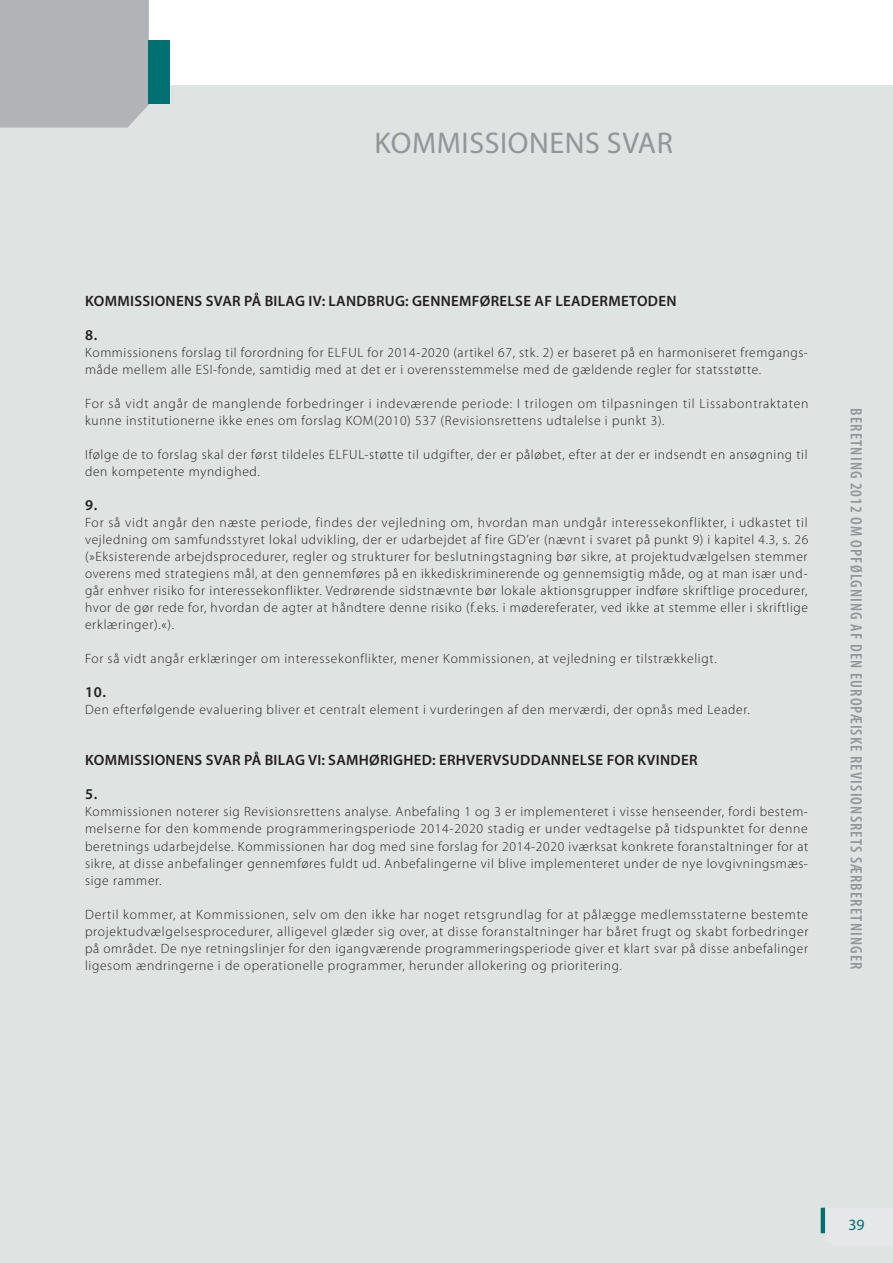
<style>
.page{position:relative;width:893px;height:1263px;background:#fff}
.page>*{position:absolute;margin:0;border:0;box-sizing:border-box;transform-origin:0 0}
.t1{font:30px "Myriad Pro";letter-spacing:.02em;color:#939598}
.t2{font:600 condensed 16.5px "Myriad Pro";letter-spacing:.07em;color:#939598}
.t3{font:15.75px "Myriad Pro";color:#017072}
.K_02_-_REP_TITRE_1_1{font:600 15px "Myriad Pro";letter-spacing:.02em;color:#231f20}
.K_03_-_REP_CHIFFRE{font:600 15px "Myriad Pro";color:#231f20}
.K_04_-_REP_TEXTE_COU{font:300 13.5px/17px "Myriad Pro";letter-spacing:.05em;color:#231f20}
</style>
<div class="page">
<div style="left:0;top:85px;width:893px;height:1178px;background:#dfe3e2"></div>
<div style="left:0;top:0;width:149px;height:128px;background:#b2b3b7"></div>
<div style="left:149px;top:40px;width:21px;height:64px;background:#017072"></div>
<hr style="left:821px;top:1208px;width:4px;height:25px;background:#017072">
<h1 class="t1" style="left:374px;top:125px;width:300px">KOMMISSIONENS SVAR</h1>
<p class="K_02_-_REP_TITRE_1_1" style="left:85px;top:292px;width:593px">KOMMISSIONENS SVAR PÅ BILAG IV: LANDBRUG: GENNEMFØRELSE AF LEADERMETODEN</p>
<p class="K_03_-_REP_CHIFFRE" style="left:85px;top:326px;width:14px">8.</p>
<p class="K_04_-_REP_TEXTE_COU" style="left:85px;top:344px;width:724px">Kommissionens forslag til forordning for ELFUL for 2014-2020 (artikel 67, stk. 2) er baseret på en harmoniseret fremgangs&shy;måde mellem alle ESI‑fonde, samtidig med at det er i overensstemmelse med de gældende regler for statsstøtte.</p>
<p class="K_04_-_REP_TEXTE_COU" style="left:85px;top:395px;width:725px">For så vidt angår de manglende forbedringer i indeværende periode: I trilogen om tilpasningen til Lissabontraktaten kunne institutionerne ikke enes om forslag KOM(2010) 537 (Revisionsrettens udtalelse i punkt 3).</p>
<p class="K_04_-_REP_TEXTE_COU" style="left:85px;top:446px;width:724px">Ifølge de to forslag skal der først tildeles ELFUL‑støtte til udgifter, der er påløbet, efter at der er indsendt en ansøgning til den kompetente myndighed.</p>
<p class="K_03_-_REP_CHIFFRE" style="left:85px;top:496px;width:14px">9.</p>
<p class="K_04_-_REP_TEXTE_COU" style="left:85px;top:514px;width:725px;text-align:justify">For så vidt angår den næste periode, findes der vejledning om, hvordan man undgår interessekonflikter, i udkastet til vejledning om samfundsstyret lokal udvikling, der er udarbejdet af fire GD’er (nævnt i svaret på punkt 9) i kapitel 4.3, s. 26 (»Eksisterende arbejdsprocedurer, regler og strukturer for beslutningstagning bør sikre, at projektudvælgelsen stemmer overens med strategiens mål, at den gennemføres på en ikkediskriminerende og gennemsigtig måde, og at man især und&shy;går enhver risiko for interessekonflikter. Vedrørende sidstnævnte bør lokale aktionsgrupper indføre skriftlige procedurer, hvor de gør rede for, hvordan de agter at håndtere denne risiko (f.eks. i mødereferater, ved ikke at stemme eller i skriftlige erklæringer).«).</p>
<p class="K_04_-_REP_TEXTE_COU" style="left:85px;top:651px;width:633px">For så vidt angår erklæringer om interessekonflikter, mener Kommissionen, at vejledning er tilstrækkeligt.</p>
<p class="K_03_-_REP_CHIFFRE" style="left:85px;top:683px;width:23px">10.</p>
<p class="K_04_-_REP_TEXTE_COU" style="left:85px;top:702px;width:666px">Den efterfølgende evaluering bliver et centralt element i vurderingen af den merværdi, der opnås med Leader.</p>
<p class="K_02_-_REP_TITRE_1_1" style="left:85px;top:751px;width:614px">KOMMISSIONENS SVAR PÅ BILAG VI: SAMHØRIGHED: ERHVERVSUDDANNELSE FOR KVINDER</p>
<p class="K_03_-_REP_CHIFFRE" style="left:85px;top:785px;width:14px">5.</p>
<p class="K_04_-_REP_TEXTE_COU" style="left:85px;top:804px;width:725px;text-align:justify">Kommissionen noterer sig Revisionsrettens analyse. Anbefaling 1 og 3 er implementeret i visse henseender, fordi bestem&shy;melserne for den kommende programmeringsperiode 2014-2020 stadig er under vedtagelse på tidspunktet for denne beretnings udarbejdelse. Kommissionen har dog med sine forslag for 2014-2020 iværksat konkrete foranstaltninger for at sikre, at disse anbefalinger gennemføres fuldt ud. Anbefalingerne vil blive implementeret under de nye lovgivningsmæs&shy;sige rammer.</p>
<p class="K_04_-_REP_TEXTE_COU" style="left:85px;top:906px;width:725px;text-align:justify">Dertil kommer, at Kommissionen, selv om den ikke har noget retsgrundlag for at pålægge medlemsstaterne bestemte projektudvælgelsesprocedurer, alligevel glæder sig over, at disse foranstaltninger har båret frugt og skabt forbedringer på området. De nye retningslinjer for den igangværende programmeringsperiode giver et klart svar på disse anbefalinger ligesom ændringerne i de operationelle programmer, herunder allokering og prioritering.</p>
<p class="t2" style="left:865px;top:408px;width:563px;rotate:90deg">BERETNING 2012 OM OPFØLGNING AF DEN EUROPÆISKE REVISIONSRETS SÆRBERETNINGER</p>
<p class="t3" style="left:848px;top:1214px;width:18px">39</p>
</div>
